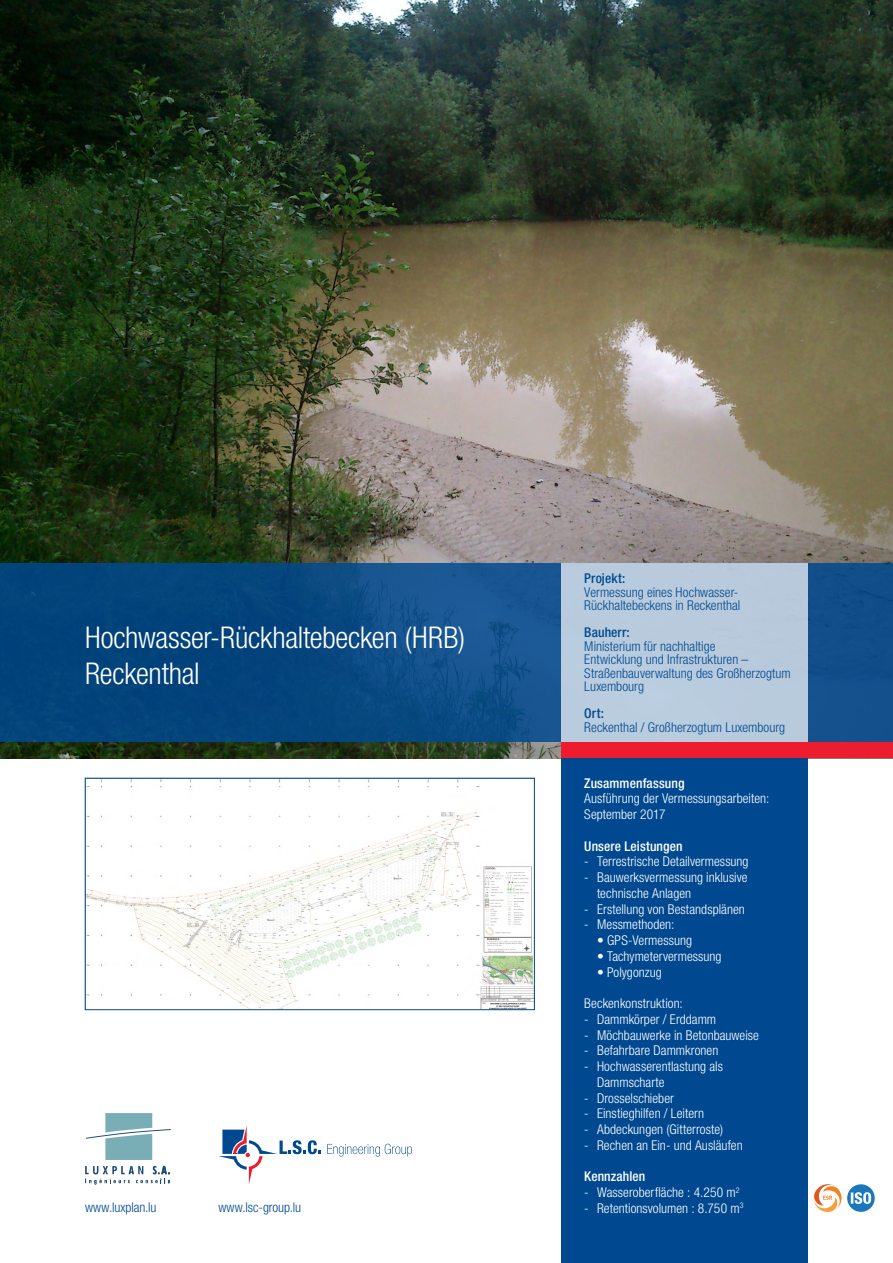
<style>
.page{position:relative;width:893px;height:1263px;background:#fff}
.page>*{position:absolute;margin:0;border:0;box-sizing:border-box;transform-origin:0 0}
.t1{font:300 condensed 30px/36px "Helvetica Neue LT Pro";letter-spacing:-.01em;color:#fff}
.t2{font:300 condensed 13.5px/15.8px "Helvetica Neue LT Pro";letter-spacing:.005em;color:#fff}
.t3{font:300 condensed 13.5px/13.5px "Helvetica Neue LT Pro";letter-spacing:.005em;color:#004990}
.t4{font:500 condensed 13.5px "Helvetica Neue LT Pro";letter-spacing:.01em;color:#fff}
.t5{font:500 condensed 13.5px "Helvetica Neue LT Pro";letter-spacing:.01em;color:#004990}
</style>
<div class="page">
<svg style="left:327px;top:1144px;width:85px;height:12px"></svg>
<svg style="left:218px;top:1126px;width:103px;height:58px"></svg>
<svg style="left:814px;top:1184px;width:28px;height:28px"></svg>
<div style="left:847px;top:1184px;width:28px;height:28px;background:#1877bd;border-radius:50%"></div>
<svg style="left:851px;top:1192px;width:20px;height:12px"></svg>
<svg style="left:86px;top:1113px;width:85px;height:47px"></svg>
<svg style="left:85px;top:1166px;width:85px;height:19px"></svg>
<img style="left:0;top:0;width:893px;height:758px">
<img style="left:87px;top:780px;width:445px;height:228px">
<div style="left:85px;top:778px;width:449px;height:232px;border:1px solid #004990"></div>
<svg style="left:0;top:563px;width:893px;height:179px;background:#0a4982"></svg>
<div style="left:561px;top:758px;width:247px;height:505px;background:#004990"></div>
<div style="left:561px;top:563px;width:247px;height:179px;background:#b8cbdd"></div>
<div style="left:561px;top:742px;width:332px;height:16px;background:#ed1c2f"></div>
<p class="t1" style="left:85px;top:619px;width:381px">Hochwasser-Rückhaltebecken (HRB)<br>Reckenthal</p>
<p class="t3" style="left:85px;top:1200px;width:73px">www.luxplan.lu</p>
<p class="t3" style="left:218px;top:1200px;width:84px">www.lsc-group.lu</p>
<p class="t5" style="left:584px;top:570px;width:43px">Projekt:</p>
<p class="t3" style="left:584px;top:585px;width:158px">Vermessung eines Hochwasser-<br>Rückhaltebeckens in Reckenthal</p>
<p class="t5" style="left:584px;top:624px;width:47px">Bauherr:</p>
<p class="t3" style="left:584px;top:639px;width:208px">Ministerium für nachhaltige<br>Entwicklung und Infrastrukturen –<br>Straßenbauverwaltung des Großherzogtum<br>Luxembourg</p>
<p class="t5" style="left:584px;top:705px;width:21px">Ort:</p>
<p class="t3" style="left:584px;top:720px;width:202px">Reckenthal / Großherzogtum Luxembourg</p>
<p class="t4" style="left:584px;top:775px;width:102px">Zusammenfassung</p>
<p class="t2" style="left:584px;top:791px;width:187px">Ausführung der Vermessungsarbeiten:<br>September 2017</p>
<p class="t4" style="left:584px;top:838px;width:100px">Unsere Leistungen</p>
<p class="t2" style="left:584px;top:854px;width:166px">- Terrestrische Detailvermessung</p>
<p class="t2" style="left:597px;top:869px;width:152px;text-indent:-13px">- Bauwerksvermessung inklusive technische Anlagen</p>
<p class="t2" style="left:584px;top:901px;width:162px">- Erstellung von Bestandsplänen</p>
<p class="t2" style="left:584px;top:917px;width:92px">- Messmethoden:</p>
<p class="t2" style="left:597px;top:932px;width:97px">• GPS-Vermessung</p>
<p class="t2" style="left:597px;top:948px;width:126px">• Tachymetervermessung</p>
<p class="t2" style="left:597px;top:964px;width:66px">• Polygonzug</p>
<p class="t2" style="left:584px;top:995px;width:100px">Beckenkonstruktion:</p>
<p class="t2" style="left:584px;top:1011px;width:133px">- Dammkörper / Erddamm</p>
<p class="t2" style="left:584px;top:1027px;width:176px">- Möchbauwerke in Betonbauweise</p>
<p class="t2" style="left:584px;top:1043px;width:136px">- Befahrbare Dammkronen</p>
<p class="t2" style="left:597px;top:1058px;width:127px;text-indent:-13px">- Hochwasserentlastung als<br>Dammscharte</p>
<p class="t2" style="left:584px;top:1090px;width:91px">- Drosselschieber</p>
<p class="t2" style="left:584px;top:1106px;width:121px">- Einstieghilfen / Leitern</p>
<p class="t2" style="left:584px;top:1121px;width:140px">- Abdeckungen (Gitterroste)</p>
<p class="t2" style="left:584px;top:1137px;width:160px">- Rechen an Ein- und Ausläufen</p>
<p class="t4" style="left:584px;top:1168px;width:63px">Kennzahlen</p>
<p class="t2" style="left:584px;top:1184px;width:157px">- Wasseroberfläche : 4.250 m<sup>2</sup></p>
<p class="t2" style="left:584px;top:1200px;width:161px">- Retentionsvolumen : 8.750 m<sup>3</sup></p>
</div>
